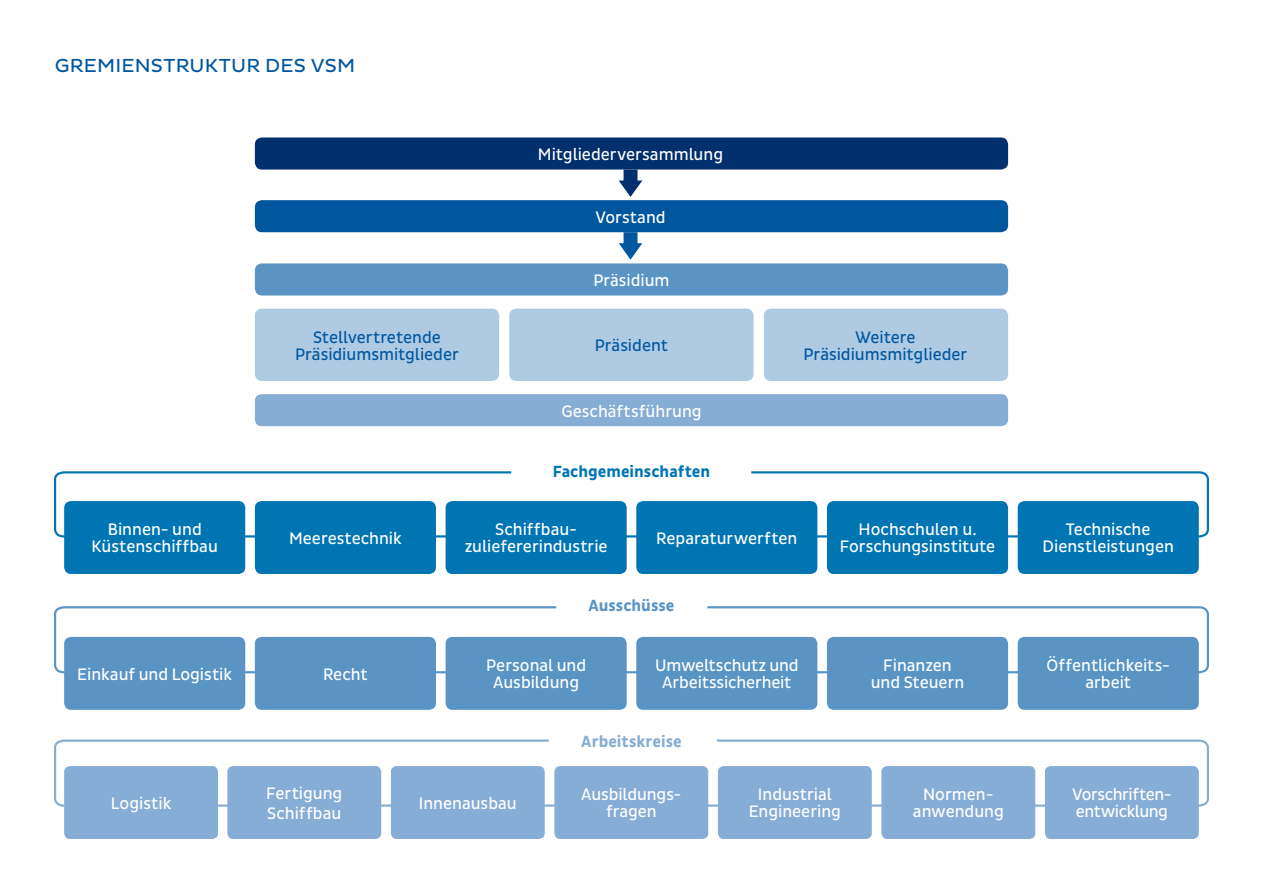
<style>
.page{position:relative;width:1263px;height:893px;background:#fff}
.page>*{position:absolute;margin:0;border:0;box-sizing:border-box;transform-origin:0 0}
.t1{font:19.2px "Pluto Sans";letter-spacing:.01em;color:#01579f}
.t2{font:16.95px/17px "Pluto Sans Cond";color:#fff;text-align:center}
.t3{font:16.95px/17px "Pluto Sans Cond";color:#01579f;text-align:center}
.t4{font:16.95px/17px "Pluto Sans Cond";letter-spacing:-.025em;color:#fff}
.t5{font:700 16.5px "Pluto Sans Cond";color:#0075b4}
.t6{font:700 16.5px "Pluto Sans Cond";color:#86add4}
.t7{font:700 16.5px "Pluto Sans Cond";color:#5994c5}
</style>
<div class="page">
<div style="left:255px;top:137px;width:753px;height:33px;background:#022f6e;border-radius:7px"></div>
<div style="left:255px;top:200px;width:753px;height:32px;background:#01579f;border-radius:7px"></div>
<div style="left:255px;top:263px;width:753px;height:32px;background:#5994c5;border-radius:7px"></div>
<svg style="left:54px;top:471px;width:1155px;height:68px"></svg>
<svg style="left:54px;top:606px;width:1155px;height:68px"></svg>
<svg style="left:54px;top:739px;width:1155px;height:69px"></svg>
<div style="left:827px;top:501px;width:181px;height:73px;background:#0075b4;border-radius:7px"></div>
<div style="left:636px;top:501px;width:181px;height:73px;background:#0075b4;border-radius:7px"></div>
<div style="left:446px;top:501px;width:181px;height:73px;background:#0075b4;border-radius:7px"></div>
<div style="left:255px;top:501px;width:181px;height:73px;background:#0075b4;border-radius:7px"></div>
<div style="left:64px;top:501px;width:181px;height:73px;background:#0075b4;border-radius:7px"></div>
<div style="left:827px;top:637px;width:181px;height:73px;background:#5994c5;border-radius:7px"></div>
<div style="left:1018px;top:637px;width:181px;height:73px;background:#5994c5;border-radius:7px"></div>
<div style="left:636px;top:637px;width:181px;height:73px;background:#5994c5;border-radius:7px"></div>
<div style="left:446px;top:637px;width:181px;height:73px;background:#5994c5;border-radius:7px"></div>
<div style="left:255px;top:637px;width:181px;height:73px;background:#5994c5;border-radius:7px"></div>
<div style="left:64px;top:637px;width:181px;height:73px;background:#5994c5;border-radius:7px"></div>
<div style="left:554px;top:766px;width:154px;height:73px;background:#86add5;border-radius:6px"></div>
<div style="left:64px;top:766px;width:154px;height:73px;background:#86add5;border-radius:6px"></div>
<div style="left:391px;top:766px;width:154px;height:73px;background:#86add5;border-radius:6px"></div>
<div style="left:227px;top:766px;width:154px;height:73px;background:#86add5;border-radius:6px"></div>
<div style="left:1045px;top:766px;width:154px;height:73px;background:#86add5;border-radius:6px"></div>
<div style="left:881px;top:766px;width:154px;height:73px;background:#86add5;border-radius:6px"></div>
<div style="left:718px;top:766px;width:154px;height:73px;background:#86add5;border-radius:6px"></div>
<svg style="left:619px;top:170px;width:23px;height:27px"></svg>
<svg style="left:619px;top:232px;width:23px;height:28px"></svg>
<div style="left:764px;top:309px;width:244px;height:72px;background:#afcbe4;border-radius:7px"></div>
<div style="left:509px;top:309px;width:244px;height:72px;background:#afcbe4;border-radius:7px"></div>
<div style="left:255px;top:309px;width:244px;height:72px;background:#afcbe4;border-radius:7px"></div>
<div style="left:255px;top:394px;width:753px;height:32px;background:#86add4;border-radius:7px"></div>
<div style="left:1018px;top:501px;width:181px;height:73px;background:#0075b4;border-radius:7px"></div>
<p class="t1" style="left:55px;top:55px;width:302px">GREMIENSTRUKTUR DES VSM</p>
<p class="t2" style="left:92px;top:521px;width:128px">Binnen- und<br>Küstenschiffbau</p>
<p class="t2" style="left:538px;top:146px;width:187px">Mitgliederversammlung</p>
<p class="t2" style="left:595px;top:209px;width:72px">Vorstand</p>
<p class="t3" style="left:295px;top:329px;width:165px">Stellvertretende<br>Präsidiumsmitglieder</p>
<p class="t2" style="left:593px;top:272px;width:78px">Präsidium</p>
<p class="t3" style="left:595px;top:337px;width:75px">Präsident</p>
<p class="t2" style="left:561px;top:403px;width:142px">Geschäftsführung</p>
<p class="t3" style="left:803px;top:329px;width:165px">Weitere<br>Präsidiumsmitglieder</p>
<p class="t2" style="left:289px;top:530px;width:114px">Meerestechnik</p>
<p class="t5" style="left:553px;top:462px;width:159px">Fachgemeinschaften</p>
<p class="t2" style="left:465px;top:521px;width:144px">Schiffbau&shy;zuliefererindustrie</p>
<p class="t2" style="left:656px;top:530px;width:143px">Reparaturwerften</p>
<p class="t7" style="left:588px;top:596px;width:87px">Ausschüsse</p>
<p class="t2" style="left:840px;top:521px;width:157px">Hochschulen u.<br>Forschungsinstitute</p>
<p class="t2" style="left:1042px;top:521px;width:133px">Technische<br>Dienstleistungen</p>
<p class="t2" style="left:323px;top:666px;width:46px">Recht</p>
<p class="t2" style="left:1046px;top:657px;width:125px">Öffentlichkeits&shy;arbeit</p>
<p class="t2" style="left:871px;top:657px;width:95px">Finanzen und Steuern</p>
<p class="t2" style="left:77px;top:666px;width:156px">Einkauf und Logistik</p>
<p class="t2" style="left:486px;top:657px;width:102px">Personal und<br>Ausbildung</p>
<p class="t2" style="left:655px;top:657px;width:145px">Umweltschutz und<br>Arbeitssicherheit</p>
<p class="t6" style="left:581px;top:732px;width:102px">Arbeitskreise</p>
<p class="t2" style="left:266px;top:784px;width:78px;line-height:19.5px;text-align:left">Fertigung<br>Schiffbau</p>
<p class="t4" style="left:1072px;top:786px;width:101px">Vorschriften&shy;entwicklung</p>
<p class="t2" style="left:581px;top:786px;width:102px">Ausbildungs&shy;fragen</p>
<p class="t2" style="left:749px;top:786px;width:94px">Industrial<br>Engineering</p>
<p class="t2" style="left:913px;top:786px;width:92px">Normen&shy;anwendung</p>
<p class="t2" style="left:111px;top:795px;width:62px">Logistik</p>
<p class="t2" style="left:419px;top:795px;width:99px">Innenausbau</p>
</div>
